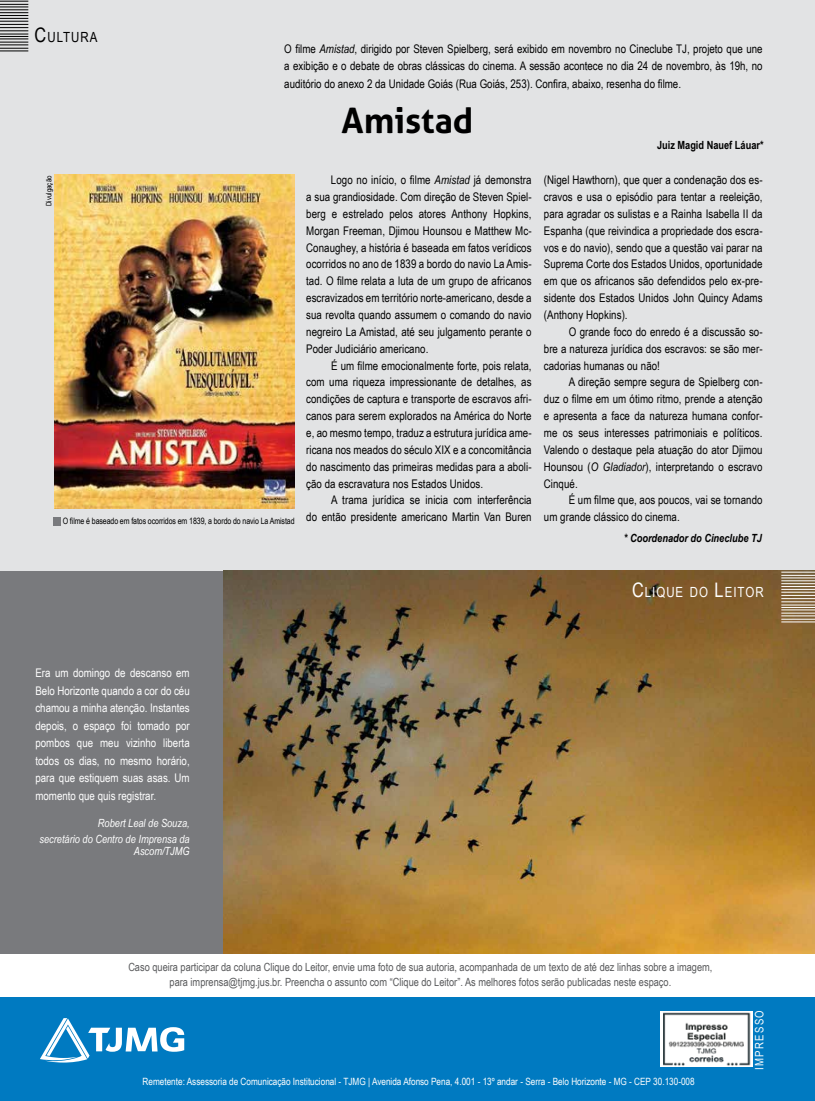
<style>
.page{position:relative;width:815px;height:1101px;background:#fff}
.page>*{position:absolute;margin:0;border:0;box-sizing:border-box;transform-origin:0 0}
.t1{font:700 35px "Aller";color:#000}
.t2{font:14px "Arial Narrow";letter-spacing:.07em;color:#fff}
.t3{font:14px "Arial Narrow";letter-spacing:.07em;color:#000}
.t4{font:11.88px/16.9px "Arial Narrow";letter-spacing:.005em;color:#000;text-align:justify}
.t5{font:11.88px/17.5px "Arial Narrow";color:#fff;text-align:justify}
.t6{font:11.62px "Arial Narrow";color:#fff}
.t7{font:11.25px/15px "Arial Narrow";color:#58595b;text-align:center}
.t8{font:italic 11.25px/16px "Arial Narrow";color:#fff;text-align:right}
.t9{font:italic 700 11.25px "Arial Narrow";color:#000}
.t10{font:700 11.25px "Arial Narrow";color:#000}
.t11{font:10px "Arial Narrow";color:#fff}
.t12{font:8.75px "Arial Narrow";letter-spacing:-.01em;color:#000}
.t13{font:7.5px "Arial Narrow";color:#000}
.s1{font-size:20px}
.s2{font-style:italic}
</style>
<div class="page">
<div style="left:0;top:570px;width:815px;height:383px;background:#797a7d"></div>
<div style="left:0;top:0;width:815px;height:570px;background:#e2e3e4"></div>
<img style="left:223px;top:570px;width:592px;height:383px">
<svg style="left:0;top:1px;width:28px;height:51px"></svg>
<hr style="left:781px;top:571px;width:34px;height:1px;background:#fff">
<hr style="left:781px;top:575px;width:34px;height:1px;background:#fff">
<hr style="left:781px;top:577px;width:34px;height:1px;background:#fff">
<hr style="left:781px;top:580px;width:34px;height:1px;background:#fff">
<hr style="left:781px;top:583px;width:34px;height:1px;background:#fff">
<hr style="left:781px;top:586px;width:34px;height:1px;background:#fff">
<hr style="left:781px;top:589px;width:34px;height:1px;background:#fff">
<hr style="left:781px;top:591px;width:34px;height:1px;background:#fff">
<hr style="left:781px;top:595px;width:34px;height:1px;background:#fff">
<hr style="left:781px;top:598px;width:34px;height:1px;background:#fff">
<hr style="left:781px;top:601px;width:34px;height:1px;background:#fff">
<hr style="left:781px;top:604px;width:34px;height:1px;background:#fff">
<hr style="left:781px;top:607px;width:34px;height:1px;background:#fff">
<hr style="left:781px;top:609px;width:34px;height:1px;background:#fff">
<hr style="left:781px;top:612px;width:34px;height:1px;background:#fff">
<hr style="left:781px;top:615px;width:34px;height:1px;background:#fff">
<hr style="left:781px;top:618px;width:34px;height:1px;background:#fff">
<hr style="left:781px;top:621px;width:34px;height:1px;background:#fff">
<div style="left:0;top:997px;width:815px;height:103px;background:#007ac1"></div>
<div style="left:661px;top:1010px;width:91px;height:56px;background:#fff"></div>
<img style="left:663px;top:1010px;width:89px;height:56px">
<svg style="left:40px;top:1018px;width:144px;height:44px"></svg>
<img style="left:54px;top:175px;width:240px;height:333px">
<div style="left:53px;top:516px;width:8px;height:9px;background:#797a7d"></div>
<p class="t3" style="left:35px;top:27px;width:64px"><span class="s1">C</span>ULTURA</p>
<p class="t4" style="left:284px;top:40px;width:480px;line-height:17.5px">O filme <span class="s2">Amistad</span>, dirigido por Steven Spielberg, será exibido em novembro no Cineclube TJ, projeto que une a exibição e o debate de obras clássicas do cinema. A sessão acontece no dia 24 de novembro, às 19h, no auditório do anexo 2 da Unidade Goiás (Rua Goiás, 253). Confira, abaixo, resenha do filme.</p>
<h1 class="t1" style="left:341px;top:99px;width:134px">Amistad</h1>
<p class="t10" style="left:657px;top:136px;width:108px">Juiz Magid Nauef Láuar*</p>
<p class="t13" style="left:43px;top:206px;width:32px;rotate:-90deg">Divulgação</p>
<p class="t12" style="left:63px;top:514px;width:233px">O filme é baseado em fatos ocorridos em 1839, a bordo do navio La Amistad</p>
<p class="t4" style="left:306px;top:171px;width:227px;text-indent:25px">Logo no início, o filme <span class="s2">Amistad</span> já demonstra a sua grandiosidade. Com direção de Steven Spiel&shy;berg e estrelado pelos atores Anthony Hopkins, Morgan Freeman, Djimou Hounsou e Matthew Mc-Conaughey, a história é baseada em fatos verídicos ocorridos no ano de 1839 a bordo do navio La Amis&shy;tad. O filme relata a luta de um grupo de africanos escravizados em território norte-americano, desde a sua revolta quando assumem o comando do navio negreiro La Amistad, até seu julgamento perante o Poder Judiciário americano.</p>
<p class="t4" style="left:306px;top:356px;width:227px;text-indent:25px">É um filme emocionalmente forte, pois relata, com uma riqueza impressionante de detalhes, as condições de captura e transporte de escravos afri&shy;canos para serem explorados na América do Norte e, ao mesmo tempo, traduz a estrutura jurídica ame&shy;ricana nos meados do século XIX e a concomitância do nascimento das primeiras medidas para a aboli&shy;ção da escravatura nos Estados Unidos.</p>
<p class="t4" style="left:306px;top:491px;width:227px;text-align:right">A trama jurídica se inicia com interferência<br>do então presidente americano Martin Van Buren</p>
<p class="t4" style="left:544px;top:171px;width:220px">(Nigel Hawthorn), que quer a condenação dos es&shy;cravos e usa o episódio para tentar a reeleição, para agradar os sulistas e a Rainha Isabella II da Espanha (que reivindica a propriedade dos escra&shy;vos e do navio), sendo que a questão vai parar na Suprema Corte dos Estados Unidos, oportunidade em que os africanos são defendidos pelo ex-pre&shy;sidente dos Estados Unidos John Quincy Adams (Anthony Hopkins).</p>
<p class="t4" style="left:544px;top:323px;width:220px;text-indent:25px">O grande foco do enredo é a discussão so&shy;bre a natureza jurídica dos escravos: se são mer&shy;cadorias humanas ou não!</p>
<p class="t4" style="left:544px;top:373px;width:220px;text-indent:25px">A direção sempre segura de Spielberg con&shy;duz o filme em um ótimo ritmo, prende a atenção e apresenta a face da natureza humana confor&shy;me os seus interesses patrimoniais e políticos.<br>Valendo o destaque pela atuação do ator Djimou Hounsou (<span class="s2">O Gladiador</span>), interpretando o escravo Cinqué.</p>
<p class="t4" style="left:544px;top:491px;width:220px;text-indent:25px">É um filme que, aos poucos, vai se tornando um grande clássico do cinema.</p>
<p class="t9" style="left:624px;top:529px;width:139px">* Coordenador do Cineclube TJ</p>
<p class="t2" style="left:632px;top:581px;width:133px"><span class="s1">C</span>LIQUE DO <span class="s1">L</span>EITOR</p>
<p class="t5" style="left:35px;top:664px;width:156px">Era um domingo de descanso em Belo Horizonte quando a cor do céu chamou a minha atenção. Instantes depois, o espaço foi tomado por pombos que meu vizinho liberta todos os dias, no mesmo horário, para que estiquem suas asas. Um momento que quis registrar.</p>
<p class="t8" style="left:40px;top:814px;width:152px">Robert Leal de Souza,<br>secretário do Centro de Imprensa da</p>
<p class="t8" style="left:134px;top:842px;width:57px">Ascom/TJMG</p>
<p class="t7" style="left:128px;top:958px;width:586px">Caso queira participar da coluna Clique do Leitor, envie uma foto de sua autoria, acompanhada de um texto de até dez linhas sobre a imagem, para imprensa@tjmg.jus.br. Preencha o assunto com “Clique do Leitor”. As melhores fotos serão publicadas neste espaço.</p>
<p class="t11" style="left:143px;top:1073px;width:554px">Remetente: Assessoria de Comunicação Institucional - TJMG | Avenida Afonso Pena, 4.001 - 13º andar - Serra - Belo Horizonte - MG - CEP 30.130-008</p>
<p class="t6" style="left:751px;top:1069px;width:60px;rotate:-90deg">impresso</p>
</div>
